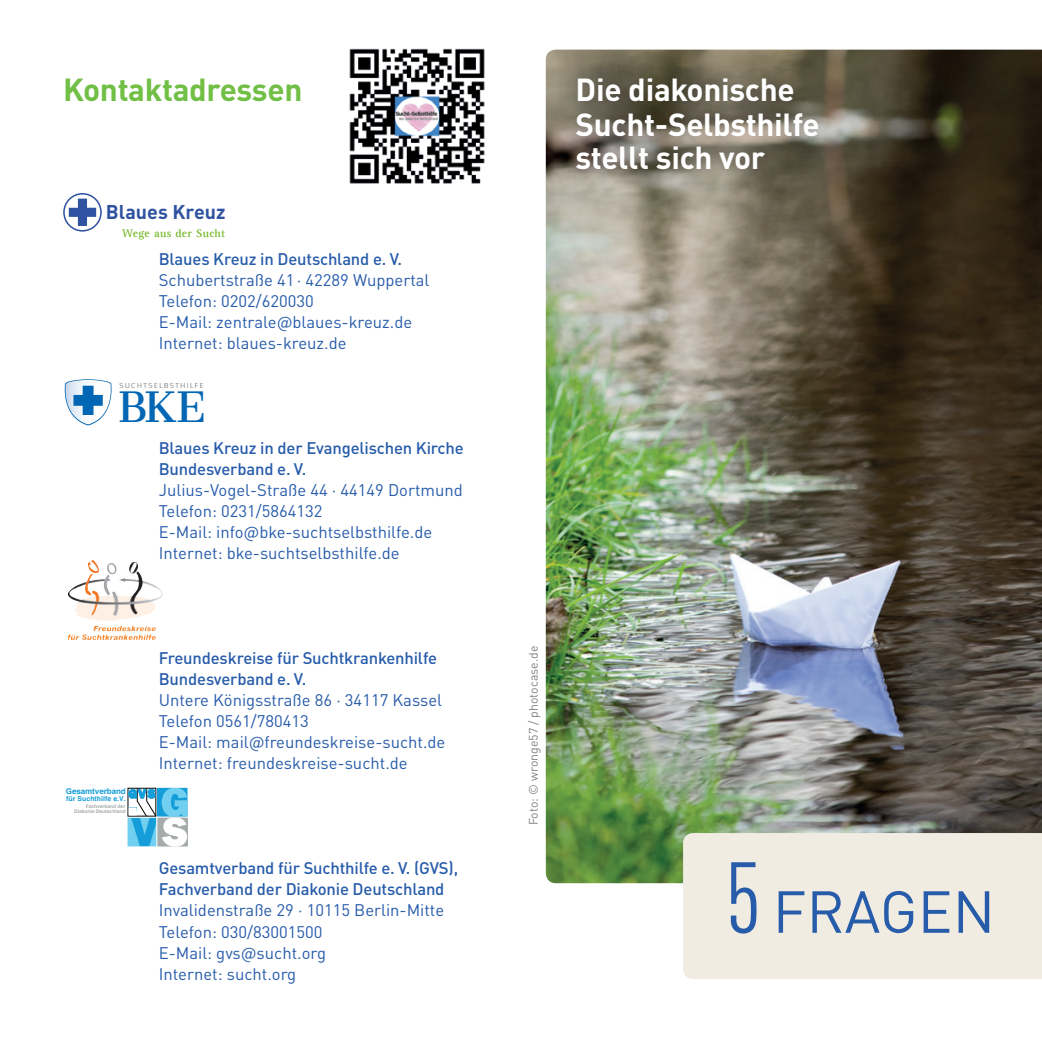
<style>
.page{position:relative;width:1042px;height:1042px;background:#fff}
.page>*{position:absolute;margin:0;border:0;box-sizing:border-box;transform-origin:0 0}
.t1{font:58.27px "DINOT";color:#275caa}
.t2{font:39.9px "Cantata One";color:#0166b3}
.t3{font:700 31.5px/33.2px "DINOT";letter-spacing:-.01em;color:#fff}
.Fließtext_Blau{font:700 31.5px "DINOT";letter-spacing:-.01em;color:#71bf44}
.t4{font:700 19.78px "DINOT";color:#3053a1}
.Adresse{font:16.62px "DINOT";color:#275caa}
.Adresse-2{font:500 16.62px/21px "DINOT";letter-spacing:-.01em;color:#275caa}
.Fließtext_Blau-2{font:500 16.62px/21px "DINOT";letter-spacing:-.01em;color:#275caa}
.Fließtext_DinOT_9Pt{font:12.25px "DINOT";color:#808285}
.t5{font:700 11.38px "AT Rotis Serif 65";letter-spacing:.025em;color:#76b82a}
.t6{font:700 7.88px "Helvetica";color:#149dd9}
.t7{font:700 6.83px "Helvetica";color:#149dd9}
.t8{font:300 6.83px "Oxygen";letter-spacing:.22em;color:#57585a}
.t9{font:700 4.9px "Helvetica";color:#a6abac}
.s1{font-stretch:condensed;font-size:99.05px}
</style>
<div class="page">
<img style="left:546px;top:50px;width:496px;height:833px">
<div style="left:567px;top:68px;width:262px;height:112px;background:#231f20;opacity:.25"></div>
<svg style="left:64px;top:379px;width:48px;height:46px"></svg>
<svg style="left:88px;top:560px;width:10px;height:11px"></svg>
<svg style="left:63px;top:193px;width:39px;height:39px"></svg>
<div style="left:158px;top:818px;width:29px;height:28px;background:#a6abac"></div>
<div style="left:158px;top:788px;width:29px;height:28px;background:#149dd9"></div>
<div style="left:128px;top:818px;width:28px;height:28px;border:1px solid #71cfef"></div>
<svg style="left:162px;top:788px;width:25px;height:58px"></svg>
<svg style="left:129px;top:788px;width:27px;height:58px"></svg>
<img style="left:349px;top:48px;width:136px;height:136px">
<div style="left:683px;top:833px;width:359px;height:146px;background:#f1ece2"></div>
<p class="Fließtext_Blau" style="left:63px;top:69px;width:241px">Kontaktadressen</p>
<p class="t4" style="left:106px;top:199px;width:121px">Blaues Kreuz</p>
<p class="t5" style="left:122px;top:227px;width:104px">Wege aus der Sucht</p>
<p class="Adresse-2" style="left:159px;top:248px;width:245px">Blaues Kreuz in Deutschland e. V.</p>
<p class="Adresse" style="left:159px;top:270px;width:272px">Schubertstraße 41 · 42289 Wuppertal</p>
<p class="Adresse" style="left:159px;top:291px;width:157px">Telefon: 0202/620030</p>
<p class="Adresse" style="left:159px;top:312px;width:255px">E-Mail: zentrale@blaues-kreuz.de</p>
<p class="Adresse" style="left:159px;top:333px;width:189px">Internet: blaues-kreuz.de</p>
<p class="t8" style="left:119px;top:381px;width:86px">SUCHTSELBSTHILFE</p>
<p class="t2" style="left:118px;top:382px;width:90px">BKE</p>
<p class="Fließtext_Blau-2" style="left:159px;top:437px;width:306px">Blaues Kreuz in der Evangelischen Kirche<br>Bundesverband e. V.</p>
<p class="Adresse" style="left:159px;top:480px;width:306px">Julius-Vogel-Straße 44 · 44149 Dortmund</p>
<p class="Adresse" style="left:159px;top:501px;width:165px">Telefon: 0231/5864132</p>
<p class="Adresse" style="left:159px;top:522px;width:275px">E-Mail: info@bke-suchtselbsthilfe.de</p>
<p class="Adresse" style="left:159px;top:543px;width:242px">Internet: bke-suchtselbsthilfe.de</p>
<p class="t6" style="left:66px;top:786px;width:62px">Gesamtverband</p>
<p class="t7" style="left:66px;top:794px;width:61px">für Suchthilfe e.V.</p>
<p class="t9" style="left:74px;top:808px;width:53px">Diakonie Deutschland</p>
<p class="t9" style="left:86px;top:803px;width:41px">Fachverband der</p>
<p class="Adresse-2" style="left:159px;top:647px;width:280px">Freundeskreise für Suchtkrankenhilfe<br>Bundesverband e. V.</p>
<p class="Adresse" style="left:159px;top:690px;width:285px">Untere Königsstraße 86 · 34117 Kassel</p>
<p class="Adresse" style="left:159px;top:711px;width:152px">Telefon 0561/780413</p>
<p class="Adresse" style="left:159px;top:732px;width:288px">E-Mail: mail@freundeskreise-sucht.de</p>
<p class="Adresse" style="left:159px;top:753px;width:250px">Internet: freundeskreise-sucht.de</p>
<p class="Adresse-2" style="left:159px;top:857px;width:301px">Gesamtverband für Suchthilfe e. V. (GVS),<br>Fachverband der Diakonie Deutschland</p>
<p class="Adresse" style="left:159px;top:900px;width:287px">Invalidenstraße 29 · 10115 Berlin-Mitte</p>
<p class="Adresse" style="left:159px;top:921px;width:165px">Telefon: 030/83001500</p>
<p class="Adresse" style="left:159px;top:942px;width:169px">E-Mail: gvs@sucht.org</p>
<p class="Adresse" style="left:159px;top:963px;width:139px">Internet: sucht.org</p>
<p class="t3" style="left:575px;top:72px;width:221px">Die diakonische</p>
<p class="t3" style="left:575px;top:107px;width:246px">Sucht-Selbsthilfe stellt sich vor</p>
<p class="Fließtext_DinOT_9Pt" style="left:526px;top:825px;width:181px;rotate:-90deg">Foto: © wronge57 / photocase.de</p>
<p class="t1" style="left:725px;top:875px;width:271px"><span class="s1">5</span> FRAGEN</p>
</div>
